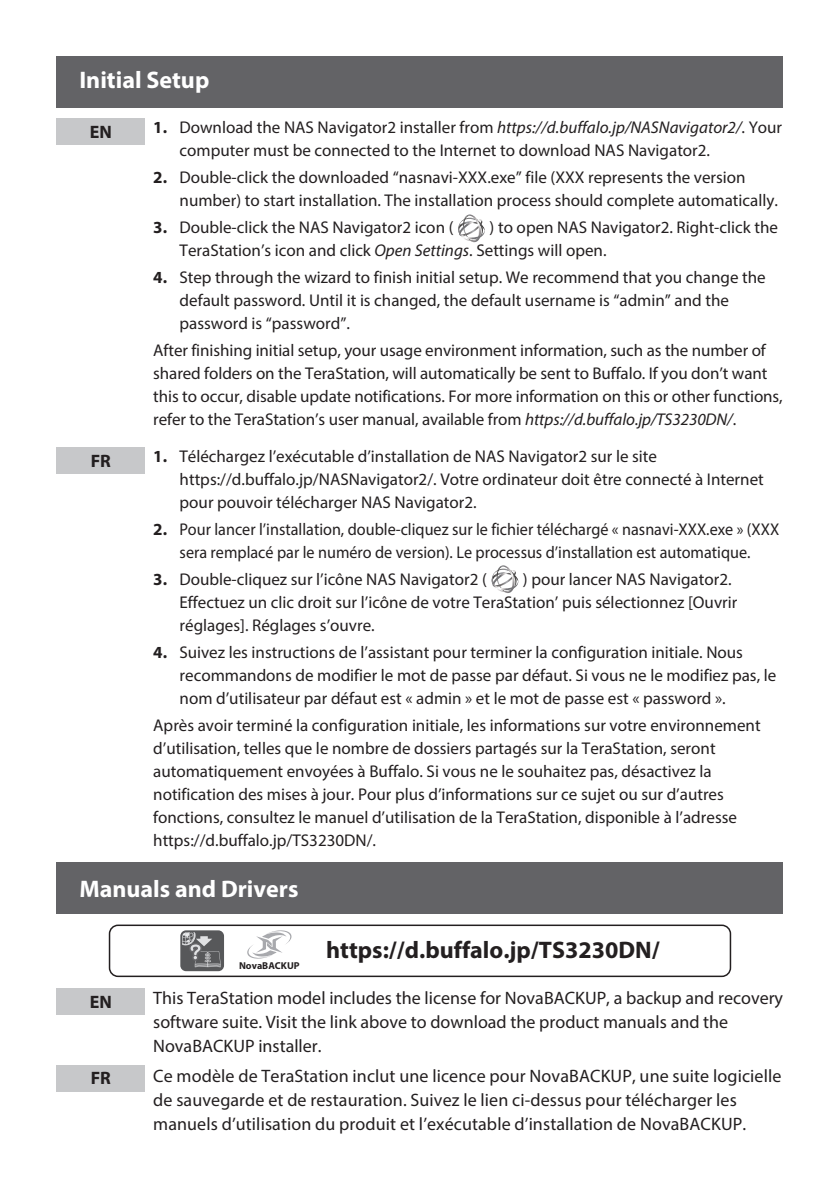
<style>
.page{position:relative;width:840px;height:1191px;background:#fff}
.page>*{position:absolute;margin:0;border:0;box-sizing:border-box;transform-origin:0 0}
.t1{font:700 24px "Myriad Pro";color:#231f20}
.t2{font:700 24px "Myriad Pro";color:#fff}
.t3{font:18px/24px "Myriad Pro";letter-spacing:.005em;color:#231f20}
.t4{font:700 18px "Myriad Pro";color:#231f20}
.t5{font:17px/23px "Myriad Pro";color:#231f20}
.t6{font:17px/23px "Myriad Pro";color:#231f20;text-align:center;scale:.95 1}
.t7{font:700 10px "Myriad Pro";color:#231f20}
.s1{font-weight:700}
.s2{font-style:italic}
</style>
<div class="page">
<div style="left:57px;top:863px;width:725px;height:51px;background:#636366"></div>
<div style="left:57px;top:57px;width:725px;height:51px;background:#636366"></div>
<div style="left:109px;top:924px;width:621px;height:53px;border:2px solid #231f20;border-radius:9px"></div>
<div style="left:180px;top:930px;width:44px;height:41px;background:#57585a;border-radius:6px"></div>
<svg style="left:182px;top:932px;width:38px;height:35px"></svg>
<svg style="left:247px;top:930px;width:45px;height:29px"></svg>
<div style="left:57px;top:1065px;width:88px;height:26px;background:#c7c8ca"></div>
<div style="left:57px;top:988px;width:88px;height:26px;background:#c7c8ca"></div>
<div style="left:57px;top:447px;width:88px;height:27px;background:#c7c8ca"></div>
<div style="left:57px;top:118px;width:88px;height:27px;background:#c7c8ca"></div>
<svg style="left:458px;top:214px;width:26px;height:28px"></svg>
<svg style="left:491px;top:565px;width:27px;height:28px"></svg>
<h1 class="t2" style="left:79px;top:65px;width:131px">Initial Setup</h1>
<p class="t4" style="left:90px;top:120px;width:24px">EN</p>
<p class="t5" style="left:179px;top:115px;width:603px;text-indent:-26px"><span class="s1">1.</span> Download the NAS Navigator2 installer from <span class="s2">https://d.buffalo.jp/NASNavigator2/</span>. Your computer must be connected to the Internet to download NAS Navigator2.</p>
<p class="t5" style="left:179px;top:165px;width:599px;text-indent:-26px"><span class="s1">2.</span> Double-click the downloaded “nasnavi-XXX.exe” file (XXX represents the version number) to start installation. The installation process should complete automatically.</p>
<p class="t5" style="left:153px;top:215px;width:301px"><span class="s1">3.</span> Double-click the NAS Navigator2 icon (</p>
<p class="t5" style="left:179px;top:215px;width:599px;text-indent:310px">) to open NAS Navigator2. Right-click the<br>TeraStation’s icon and click <span class="s2">Open Settings</span>. Settings will open.</p>
<p class="t5" style="left:179px;top:265px;width:587px;text-indent:-26px"><span class="s1">4.</span> Step through the wizard to finish initial setup. We recommend that you change the default password. Until it is changed, the default username is “admin” and the password is “password”.</p>
<p class="t5" style="left:153px;top:338px;width:630px">After finishing initial setup, your usage environment information, such as the number of shared folders on the TeraStation, will automatically be sent to Buffalo. If you don’t want this to occur, disable update notifications. For more information on this or other functions, refer to the TeraStation’s user manual, available from <span class="s2">https://d.buffalo.jp/TS3230DN/</span>.</p>
<p class="t5" style="left:179px;top:444px;width:585px;text-indent:-26px"><span class="s1">1.</span> Téléchargez l’exécutable d’installation de NAS Navigator2 sur le site https://d.buffalo.jp/NASNavigator2/. Votre ordinateur doit être connecté à Internet pour pouvoir télécharger NAS Navigator2.</p>
<p class="t6" style="left:153px;top:517px;width:660px"><span class="s1">2.</span> Pour lancer l’installation, double-cliquez sur le fichier téléchargé « nasnavi-XXX.exe » (XXX sera remplacé par le numéro de version). Le processus d’installation est automatique.</p>
<p class="t5" style="left:153px;top:567px;width:335px"><span class="s1">3.</span> Double-cliquez sur l’icône NAS Navigator2 (</p>
<p class="t4" style="left:91px;top:449px;width:22px">FR</p>
<p class="t5" style="left:179px;top:567px;width:559px;text-indent:343px">) pour lancer NAS Navigator2.<br>Effectuez un clic droit sur l’icône de votre TeraStation’ puis sélectionnez [Ouvrir réglages]. Réglages s’ouvre.</p>
<p class="t5" style="left:179px;top:640px;width:598px;text-indent:-26px"><span class="s1">4.</span> Suivez les instructions de l’assistant pour terminer la configuration initiale. Nous recommandons de modifier le mot de passe par défaut. Si vous ne le modifiez pas, le nom d’utilisateur par défaut est « admin » et le mot de passe est « password ».</p>
<p class="t5" style="left:153px;top:713px;width:608px">Après avoir terminé la configuration initiale, les informations sur votre environnement d’utilisation, telles que le nombre de dossiers partagés sur la TeraStation, seront automatiquement envoyées à Buffalo. Si vous ne le souhaitez pas, désactivez la notification des mises à jour. Pour plus d’informations sur ce sujet ou sur d’autres fonctions, consultez le manuel d’utilisation de la TeraStation, disponible à l’adresse https://d.buffalo.jp/TS3230DN/.</p>
<h1 class="t2" style="left:79px;top:873px;width:220px">Manuals and Drivers</h1>
<p class="t7" style="left:239px;top:959px;width:62px">NovaBACKUP</p>
<h1 class="t1" style="left:326px;top:934px;width:335px">https://d.buffalo.jp/TS3230DN/</h1>
<p class="t4" style="left:90px;top:989px;width:24px">EN</p>
<p class="t4" style="left:91px;top:1066px;width:22px">FR</p>
<p class="t3" style="left:153px;top:985px;width:631px">This TeraStation model includes the license for NovaBACKUP, a backup and recovery software suite. Visit the link above to download the product manuals and the<br>NovaBACKUP installer.</p>
<p class="t3" style="left:153px;top:1063px;width:629px">Ce modèle de TeraStation inclut une licence pour NovaBACKUP, une suite logicielle de sauvegarde et de restauration. Suivez le lien ci-dessus pour télécharger les manuels d’utilisation du produit et l’exécutable d’installation de NovaBACKUP.</p>
</div>
